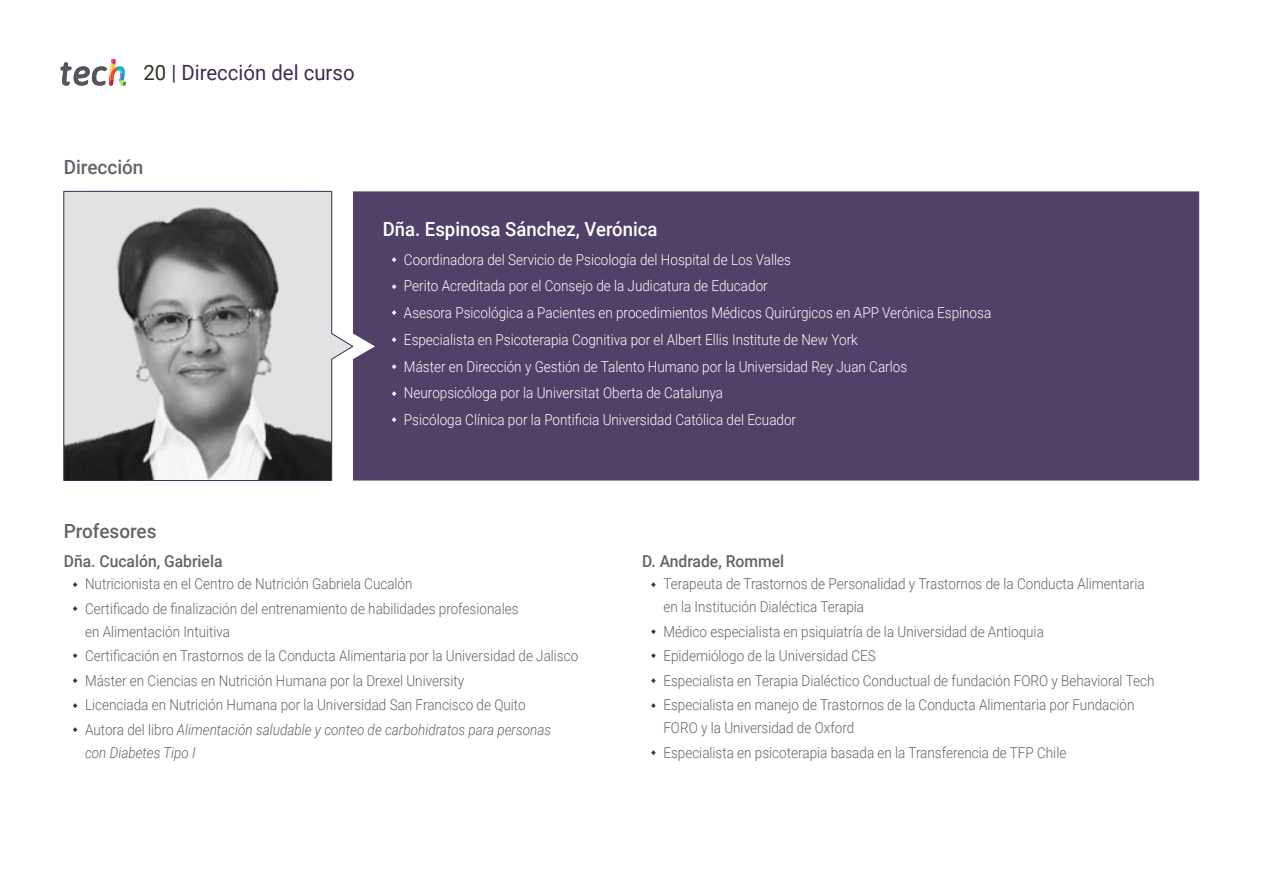
<style>
.page{position:relative;width:1263px;height:893px;background:#fff}
.page>*{position:absolute;margin:0;border:0;box-sizing:border-box;transform-origin:0 0}
.t1{font:21px "Roboto";color:#3e2b56}
.t2{font:500 19.5px "Roboto";color:#fff;scale:.95 1}
.t3{font:500 19.5px "Roboto";color:#61646a}
.t4{font:500 16.5px "Roboto";color:#61646a;scale:.95 1}
.t5{font:300 15px/24.6px "Roboto";color:#61646a;scale:.9 1}
.t6{font:300 15px/26.7px "Roboto";color:#fff;scale:.9 1}
.t7{font:italic 300 15px "Roboto";color:#61646a;scale:.9 1}
.s1{color:#312e20}
.s2{font-style:italic}
</style>
<div class="page">
<div style="left:353px;top:191px;width:846px;height:290px;background:#514067"></div>
<svg style="left:63px;top:191px;width:290px;height:290px;background:#aeaeae"></svg>
<svg style="left:61px;top:59px;width:65px;height:27px"></svg>
<svg style="left:392px;top:257px;width:5px;height:5px"></svg>
<svg style="left:392px;top:284px;width:5px;height:5px"></svg>
<svg style="left:392px;top:310px;width:5px;height:5px"></svg>
<svg style="left:392px;top:337px;width:5px;height:5px"></svg>
<svg style="left:392px;top:364px;width:5px;height:5px"></svg>
<svg style="left:392px;top:391px;width:5px;height:5px"></svg>
<svg style="left:392px;top:417px;width:5px;height:5px"></svg>
<h1 class="t1" style="left:144px;top:57px;width:213px"><span class="s1">20</span> | Dirección del curso</h1>
<h2 class="t3" style="left:64px;top:154px;width:81px">Dirección</h2>
<h2 class="t3" style="left:64px;top:517px;width:94px">Profesores</h2>
<h2 class="t2" style="left:383px;top:215px;width:291px">Dña. Espinosa Sánchez, Verónica</h2>
<p class="t6" style="left:404px;top:245px;width:654px">Coordinadora del Servicio de Psicología del Hospital de Los Valles<br>Perito Acreditada por el Consejo de la Judicatura de Educador<br>Asesora Psicológica a Pacientes en procedimientos Médicos Quirúrgicos en APP Verónica Espinosa Especialista en Psicoterapia Cognitiva por el Albert Ellis Institute de New York<br>Máster en Dirección y Gestión de Talento Humano por la Universidad Rey Juan Carlos Neuropsicóloga por la Universitat Oberta de Catalunya<br>Psicóloga Clínica por la Pontificia Universidad Católica del Ecuador</p>
<p class="t4" style="left:64px;top:550px;width:169px">Dña. Cucalón, Gabriela</p>
<p class="t5" style="left:85px;top:571px;width:483px">Nutricionista en el Centro de Nutrición Gabriela Cucalón<br>Certificado de finalización del entrenamiento de habilidades profesionales</p>
<p class="t5" style="left:85px;top:618px;width:550px">en Alimentación Intuitiva<br>Certificación en Trastornos de la Conducta Alimentaria por la Universidad de Jalisco Máster en Ciencias en Nutrición Humana por la Drexel University<br>Licenciada en Nutrición Humana por la Universidad San Francisco de Quito<br>Autora del libro <span class="s2">Alimentación saludable y conteo de carbohidratos para personas</span></p>
<p class="t7" style="left:85px;top:742px;width:125px">con Diabetes Tipo I</p>
<p class="t4" style="left:642px;top:550px;width:151px">D. Andrade, Rommel</p>
<p class="t5" style="left:663px;top:572px;width:536px;line-height:22.5px">Terapeuta de Trastornos de Personalidad y Trastornos de la Conducta Alimentaria en la Institución Dialéctica Terapia</p>
<p class="t5" style="left:663px;top:618px;width:547px">Médico especialista en psiquiatría de la Universidad de Antioquia<br>Epidemiólogo de la Universidad CES<br>Especialista en Terapia Dialéctico Conductual de fundación FORO y Behavioral Tech Especialista en manejo de Trastornos de la Conducta Alimentaria por Fundación</p>
<p class="t5" style="left:663px;top:715px;width:449px">FORO y la Universidad de Oxford<br>Especialista en psicoterapia basada en la Transferencia de TFP Chile</p>
</div>
